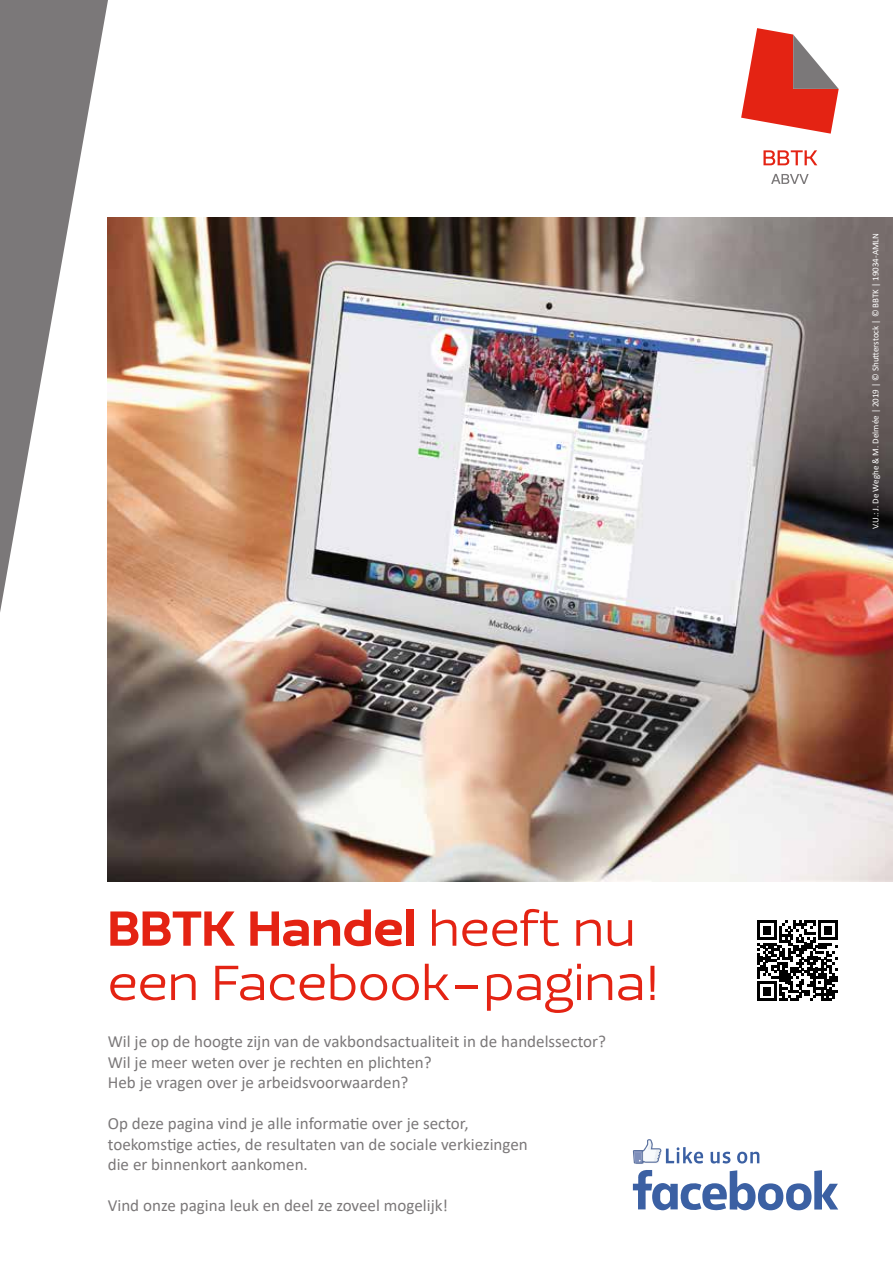
<style>
.page{position:relative;width:893px;height:1263px;background:#fff}
.page>*{position:absolute;margin:0;border:0;box-sizing:border-box;transform-origin:0 0}
.t1{font:51.15px/54.3px "Ezzo";color:#e42313}
.t2{font:17.1px/20.4px "Calibri";color:#7b7879}
.t3{font:9px "Calibri";color:#fff}
.s1{font-weight:900}
</style>
<div class="page">
<svg style="left:0;top:0;width:110px;height:685px"></svg>
<svg style="left:633px;top:1170px;width:205px;height:41px"></svg>
<svg style="left:711px;top:1152px;width:19px;height:11px"></svg>
<svg style="left:737px;top:1152px;width:22px;height:11px"></svg>
<svg style="left:633px;top:1139px;width:70px;height:25px"></svg>
<svg style="left:763px;top:150px;width:54px;height:15px"></svg>
<svg style="left:771px;top:174px;width:38px;height:10px"></svg>
<svg style="left:741px;top:28px;width:98px;height:106px"></svg>
<img style="left:108px;top:218px;width:785px;height:664px">
<svg style="left:757px;top:920px;width:81px;height:81px"></svg>
<h1 class="t1" style="left:108px;top:901px;width:553px"><span class="s1">BBTK Handel</span> heeft nu een Facebook-pagina!</h1>
<p class="t2" style="left:108px;top:1031px;width:500px">Wil je op de hoogte zijn van de vakbondsactualiteit in de handelssector?<br>Wil je meer weten over je rechten en plichten?<br>Heb je vragen over je arbeidsvoorwaarden?</p>
<p class="t2" style="left:108px;top:1113px;width:422px">Op deze pagina vind je alle informatie over je sector, toekomstige acties, de resultaten van de sociale verkiezingen die er binnenkort aankomen.</p>
<p class="t2" style="left:108px;top:1195px;width:342px">Vind onze pagina leuk en deel ze zoveel mogelijk!</p>
<p class="t3" style="left:869px;top:529px;width:298px;rotate:-90deg">V.U.: J. De Weghe &amp; M. Delmée | 2019 | © Shutterstock | © BBTK | 19034-AMLN</p>
</div>
